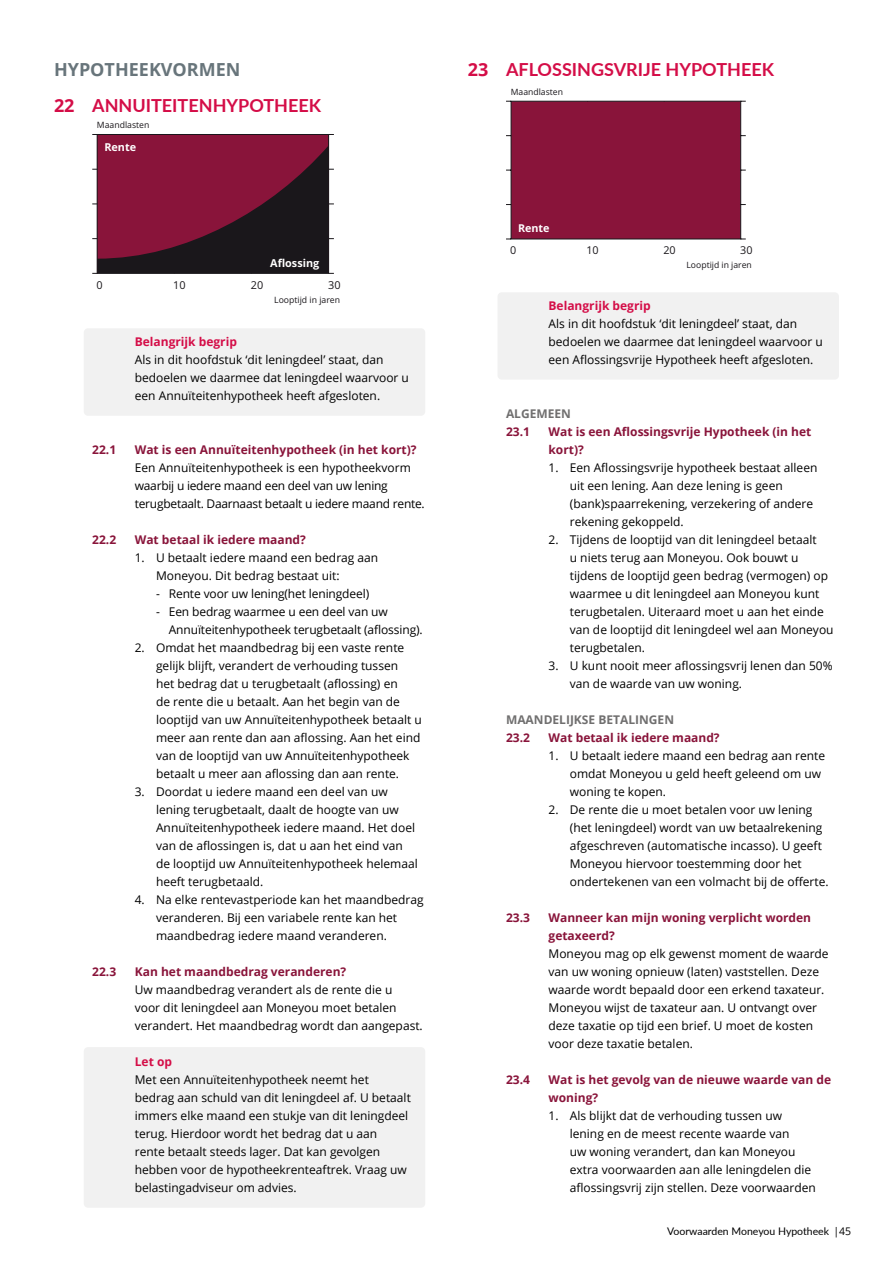
<style>
.page{position:relative;width:893px;height:1263px;background:#fff}
.page>*{position:absolute;margin:0;border:0;box-sizing:border-box;transform-origin:0 0}
.t1{font:700 18px "Lato";color:#d40d47}
.t2{font:700 18px "Open Sans";color:#68757b}
.t3{font:12px/18px "Open Sans";color:#000}
.t4{font:700 12px/18px "Open Sans";color:#89143a}
.t5{font:12px/18px "Open Sans";letter-spacing:-.02em;color:#000}
.t6{font:700 12px "Open Sans";color:#d40d47}
.t7{font:700 12px "Open Sans";color:#706f6f}
.t8{font:700 10.95px "Open Sans";color:#fff}
.t9{font:10.95px "Open Sans";color:#1a171b}
.t10{font:10.8px "Open Sans";color:#1a171b}
.t11{font:700 10.8px "Open Sans";color:#fff}
.t12{font:10.5px "Lato";color:#000}
.t13{font:8.7px "Open Sans";color:#1a171b}
.s1{font-family:"Open Sans"}
</style>
<div class="page">
<div style="left:97px;top:134px;width:232px;height:139px;background:#89143a"></div>
<svg style="left:92px;top:145px;width:242px;height:129px"></svg>
<div style="left:84px;top:328px;width:341px;height:88px;background:#f1f1f1;border-radius:4px"></div>
<div style="left:84px;top:1047px;width:341px;height:161px;background:#f1f1f1;border-radius:4px"></div>
<div style="left:506px;top:101px;width:240px;height:139px;background:#89143a"></div>
<div style="left:497px;top:292px;width:342px;height:88px;background:#f1f1f1;border-radius:4px"></div>
<h1 class="t2" style="left:54px;top:57px;width:188px">HYPOTHEEKVORMEN</h1>
<h1 class="t1" style="left:54px;top:92px;width:269px"><span class="s1">22</span> ANNUITEITENHYPOTHEEK</h1>
<p class="t8" style="left:104px;top:140px;width:33px">Rente</p>
<p class="t13" style="left:97px;top:119px;width:54px">Maandlasten</p>
<p class="t9" style="left:97px;top:277px;width:8px">0</p>
<p class="t8" style="left:270px;top:255px;width:51px">Aflossing</p>
<p class="t9" style="left:173px;top:277px;width:14px">10</p>
<p class="t9" style="left:251px;top:277px;width:14px">20</p>
<p class="t9" style="left:328px;top:277px;width:14px">30</p>
<p class="t13" style="left:274px;top:294px;width:67px">Looptijd in jaren</p>
<p class="t6" style="left:135px;top:333px;width:104px">Belangrijk begrip</p>
<p class="t3" style="left:135px;top:351px;width:276px">Als in dit hoofdstuk ‘dit leningdeel’ staat, dan bedoelen we daarmee dat leningdeel waarvoor u een Annuïteitenhypotheek heeft afgesloten.</p>
<p class="t4" style="left:92px;top:441px;width:25px">22.1</p>
<p class="t4" style="left:135px;top:441px;width:283px">Wat is een Annuïteitenhypotheek (in het kort)?</p>
<p class="t5" style="left:135px;top:459px;width:292px">Een Annuïteitenhypotheek is een hypotheekvorm waarbij u iedere maand een deel van uw lening terugbetaalt. Daarnaast betaalt u iedere maand rente.</p>
<p class="t4" style="left:92px;top:531px;width:25px">22.2</p>
<p class="t4" style="left:135px;top:531px;width:173px">Wat betaal ik iedere maand?</p>
<p class="t3" style="left:156px;top:549px;width:224px;text-indent:-21px">1. U betaalt iedere maand een bedrag aan<br>Moneyou. Dit bedrag bestaat uit:</p>
<p class="t3" style="left:156px;top:585px;width:215px">- Rente voor uw lening(het leningdeel)</p>
<p class="t3" style="left:169px;top:603px;width:255px;text-indent:-13px">- Een bedrag waarmee u een deel van uw<br>Annuïteitenhypotheek terugbetaalt (aflossing).</p>
<p class="t3" style="left:156px;top:639px;width:267px;text-indent:-21px">2. Omdat het maandbedrag bij een vaste rente gelijk blijft, verandert de verhouding tussen<br>het bedrag dat u terugbetaalt (aflossing) en<br>de rente die u betaalt. Aan het begin van de looptijd van uw Annuïteitenhypotheek betaalt u meer aan rente dan aan aflossing. Aan het eind van de looptijd van uw Annuïteitenhypotheek betaalt u meer aan aflossing dan aan rente.</p>
<p class="t3" style="left:156px;top:783px;width:263px;text-indent:-21px">3. Doordat u iedere maand een deel van uw lening terugbetaalt, daalt de hoogte van uw Annuïteitenhypotheek iedere maand. Het doel van de aflossingen is, dat u aan het eind van de looptijd uw Annuïteitenhypotheek helemaal heeft terugbetaald.</p>
<p class="t3" style="left:156px;top:891px;width:269px;text-indent:-21px">4. Na elke rentevastperiode kan het maandbedrag veranderen. Bij een variabele rente kan het maandbedrag iedere maand veranderen.</p>
<p class="t4" style="left:92px;top:963px;width:25px">22.3</p>
<p class="t4" style="left:135px;top:963px;width:213px">Kan het maandbedrag veranderen?</p>
<p class="t3" style="left:135px;top:981px;width:290px">Uw maandbedrag verandert als de rente die u<br>voor dit leningdeel aan Moneyou moet betalen verandert. Het maandbedrag wordt dan aangepast.</p>
<p class="t6" style="left:135px;top:1053px;width:39px">Let op</p>
<p class="t3" style="left:135px;top:1071px;width:278px">Met een Annuïteitenhypotheek neemt het bedrag aan schuld van dit leningdeel af. U betaalt immers elke maand een stukje van dit leningdeel terug. Hierdoor wordt het bedrag dat u aan<br>rente betaalt steeds lager. Dat kan gevolgen hebben voor de hypotheekrenteaftrek. Vraag uw belastingadviseur om advies.</p>
<h1 class="t1" style="left:468px;top:56px;width:308px"><span class="s1">23</span> AFLOSSINGSVRIJE HYPOTHEEK</h1>
<p class="t13" style="left:511px;top:85px;width:54px">Maandlasten</p>
<p class="t11" style="left:518px;top:221px;width:33px">Rente</p>
<p class="t10" style="left:510px;top:243px;width:8px">0</p>
<p class="t10" style="left:586px;top:243px;width:14px">10</p>
<p class="t10" style="left:663px;top:243px;width:14px">20</p>
<p class="t10" style="left:740px;top:243px;width:14px">30</p>
<p class="t13" style="left:686px;top:259px;width:67px">Looptijd in jaren</p>
<p class="t6" style="left:549px;top:297px;width:104px">Belangrijk begrip</p>
<p class="t3" style="left:549px;top:315px;width:276px">Als in dit hoofdstuk ‘dit leningdeel’ staat, dan bedoelen we daarmee dat leningdeel waarvoor u een Aflossingsvrije Hypotheek heeft afgesloten.</p>
<p class="t7" style="left:506px;top:405px;width:66px">ALGEMEEN</p>
<p class="t4" style="left:506px;top:423px;width:25px">23.1</p>
<p class="t4" style="left:549px;top:423px;width:264px">Wat is een Aflossingsvrije Hypotheek (in het kort)?</p>
<p class="t3" style="left:570px;top:459px;width:249px;text-indent:-21px">1. Een Aflossingsvrije hypotheek bestaat alleen uit een lening. Aan deze lening is geen (bank)spaarrekening, verzekering of andere rekening gekoppeld.</p>
<p class="t3" style="left:570px;top:531px;width:265px;text-indent:-21px">2. Tijdens de looptijd van dit leningdeel betaalt<br>u niets terug aan Moneyou. Ook bouwt u tijdens de looptijd geen bedrag (vermogen) op waarmee u dit leningdeel aan Moneyou kunt terugbetalen. Uiteraard moet u aan het einde van de looptijd dit leningdeel wel aan Moneyou terugbetalen.</p>
<p class="t3" style="left:570px;top:657px;width:264px;text-indent:-21px">3. U kunt nooit meer aflossingsvrij lenen dan 50% van de waarde van uw woning.</p>
<p class="t7" style="left:506px;top:711px;width:170px">MAANDELIJKSE BETALINGEN</p>
<p class="t4" style="left:506px;top:729px;width:25px">23.2</p>
<p class="t4" style="left:549px;top:729px;width:173px">Wat betaal ik iedere maand?</p>
<p class="t3" style="left:570px;top:747px;width:257px;text-indent:-21px">1. U betaalt iedere maand een bedrag aan rente omdat Moneyou u geld heeft geleend om uw woning te kopen.</p>
<p class="t3" style="left:570px;top:801px;width:260px;text-indent:-21px">2. De rente die u moet betalen voor uw lening (het leningdeel) wordt van uw betaalrekening afgeschreven (automatische incasso). U geeft Moneyou hiervoor toestemming door het ondertekenen van een volmacht bij de offerte.</p>
<p class="t4" style="left:506px;top:909px;width:25px">23.3</p>
<p class="t4" style="left:549px;top:909px;width:264px">Wanneer kan mijn woning verplicht worden getaxeerd?</p>
<p class="t3" style="left:549px;top:945px;width:282px">Moneyou mag op elk gewenst moment de waarde van uw woning opnieuw (laten) vaststellen. Deze waarde wordt bepaald door een erkend taxateur.<br>Moneyou wijst de taxateur aan. U ontvangt over deze taxatie op tijd een brief. U moet de kosten voor deze taxatie betalen.</p>
<p class="t4" style="left:506px;top:1071px;width:25px">23.4</p>
<p class="t4" style="left:549px;top:1071px;width:284px">Wat is het gevolg van de nieuwe waarde van de woning?</p>
<p class="t3" style="left:570px;top:1107px;width:248px;text-indent:-21px">1. Als blijkt dat de verhouding tussen uw lening en de meest recente waarde van<br>uw woning verandert, dan kan Moneyou extra voorwaarden aan alle leningdelen die aflossingsvrij zijn stellen. Deze voorwaarden</p>
<p class="t12" style="left:667px;top:1224px;width:185px">Voorwaarden Moneyou Hypotheek <span class="s1">|45</span></p>
</div>
